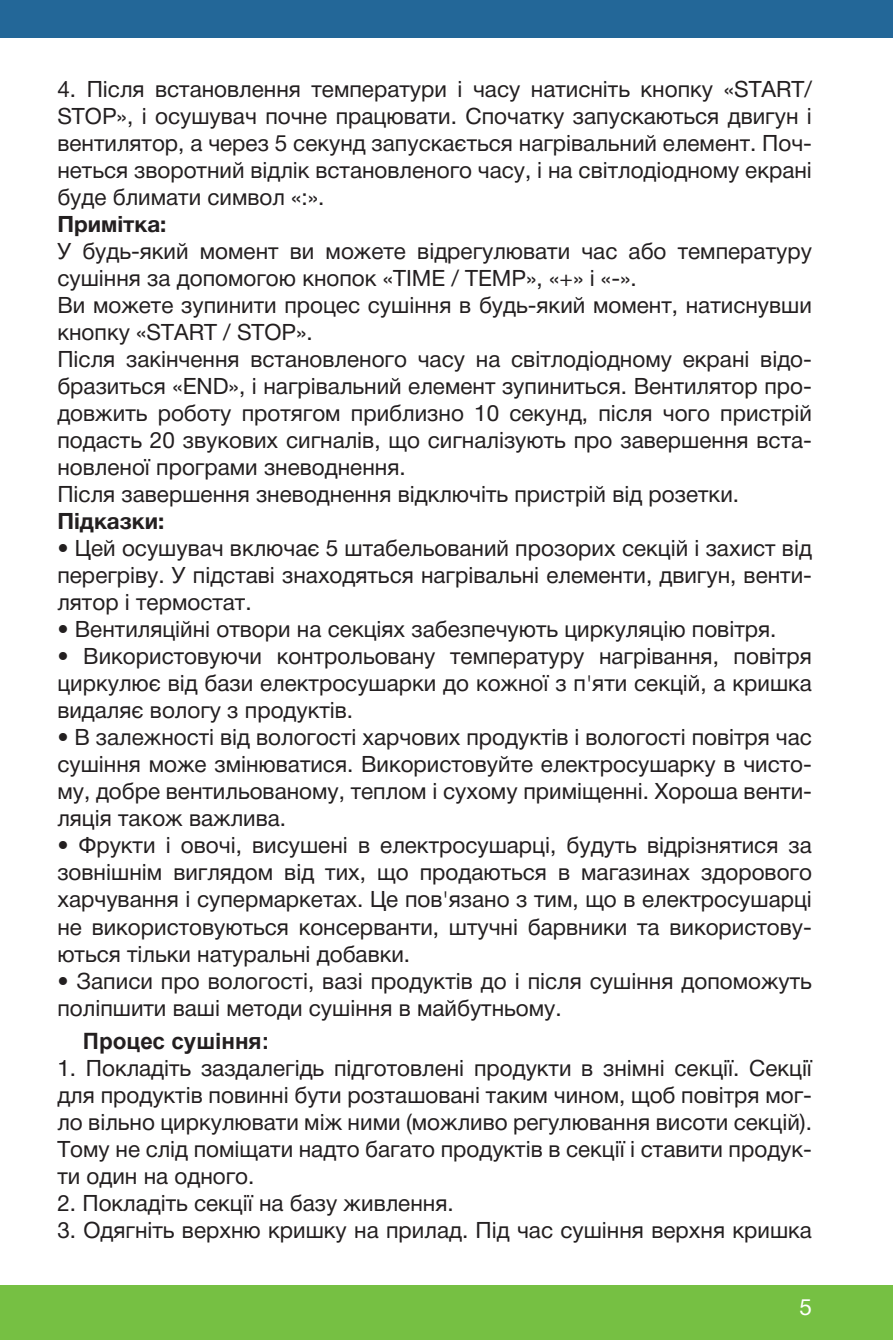
<style>
.page{position:relative;width:893px;height:1340px;background:#fff}
.page>*{position:absolute;margin:0;border:0;box-sizing:border-box;transform-origin:0 0}
.t1{font:22.5px/27px "Helvetica Neue Cyr";color:#231f20;text-align:justify}
.t2{font:700 22.5px "Helvetica Neue Cyr";color:#231f20}
.t3{font:700 22.5px "Arial";color:#231f20}
.t4{font:22.5px "Helvetica Neue Cyr";color:#fff}
</style>
<div class="page">
<div style="left:0;top:0;width:893px;height:37px;background:#236798"></div>
<div style="left:0;top:1285px;width:893px;height:54px;background:#76c043"></div>
<p class="t1" style="left:57px;top:76px;width:756px">4. Після встановлення температури і часу натисніть кнопку «START/ STOP», і осушувач почне працювати. Спочатку запускаються двигун і вентилятор, а через 5 секунд запускається нагрівальний елемент. Поч&shy;неться зворотний відлік встановленого часу, і на світлодіодному екрані буде блимати символ «:».</p>
<p class="t2" style="left:57px;top:212px;width:111px">Примітка:</p>
<p class="t1" style="left:57px;top:238px;width:756px;text-align:left">У будь-який момент ви можете відрегулювати час або температуру сушіння за допомогою кнопок «TIME / TEMP», «+» і «-».<br>Ви можете зупинити процес сушіння в будь-який момент, натиснувши кнопку «START / STOP».<br>Після закінчення встановленого часу на світлодіодному екрані відо&shy;бразиться «END», і нагрівальний елемент зупиниться. Вентилятор про&shy;довжить роботу протягом приблизно 10 секунд, після чого пристрій подасть 20 звукових сигналів, що сигналізують про завершення вста&shy;новленої програми зневоднення.<br>Після завершення зневоднення відключіть пристрій від розетки.</p>
<p class="t2" style="left:57px;top:509px;width:109px">Підказки:</p>
<p class="t1" style="left:57px;top:535px;width:756px">• Цей осушувач включає 5 штабельований прозорих секцій і захист від перегріву. У підставі знаходяться нагрівальні елементи, двигун, венти&shy;лятор і термостат.</p>
<p class="t1" style="left:57px;top:616px;width:721px">• Вентиляційні отвори на секціях забезпечують циркуляцію повітря.</p>
<p class="t1" style="left:57px;top:643px;width:756px">• Використовуючи контрольовану температуру нагрівання, повітря циркулює від бази електросушарки до кожної з п'яти секцій, а кришка видаляє вологу з продуктів.</p>
<p class="t1" style="left:57px;top:724px;width:756px">• В залежності від вологості харчових продуктів і вологості повітря час сушіння може змінюватися. Використовуйте електросушарку в чисто&shy;му, добре вентильованому, теплом і сухому приміщенні. Хороша венти&shy;ляція також важлива.</p>
<p class="t1" style="left:57px;top:832px;width:756px">• Фрукти і овочі, висушені в електросушарці, будуть відрізнятися за зовнішнім виглядом від тих, що продаються в магазинах здорового харчування і супермаркетах. Це пов'язано з тим, що в електросушарці не використовуються консерванти, штучні барвники та використову&shy;ються тільки натуральні добавки.</p>
<p class="t1" style="left:57px;top:967px;width:756px">• Записи про вологості, вазі продуктів до і після сушіння допоможуть поліпшити ваші методи сушіння в майбутньому.</p>
<p class="t3" style="left:83px;top:1026px;width:188px">Процес сушіння:</p>
<p class="t1" style="left:57px;top:1054px;width:756px">1. Покладіть заздалегідь підготовлені продукти в знімні секції. Секції для продуктів повинні бути розташовані таким чином, щоб повітря мог&shy;ло вільно циркулювати між ними (можливо регулювання висоти секцій).<br>Тому не слід поміщати надто багато продуктів в секції і ставити продук&shy;ти один на одного.</p>
<p class="t1" style="left:57px;top:1189px;width:398px">2. Покладіть секції на базу живлення.</p>
<p class="t1" style="left:57px;top:1216px;width:756px">3. Одягніть верхню кришку на прилад. Під час сушіння верхня кришка</p>
<p class="t4" style="left:799px;top:1294px;width:14px">5</p>
</div>
